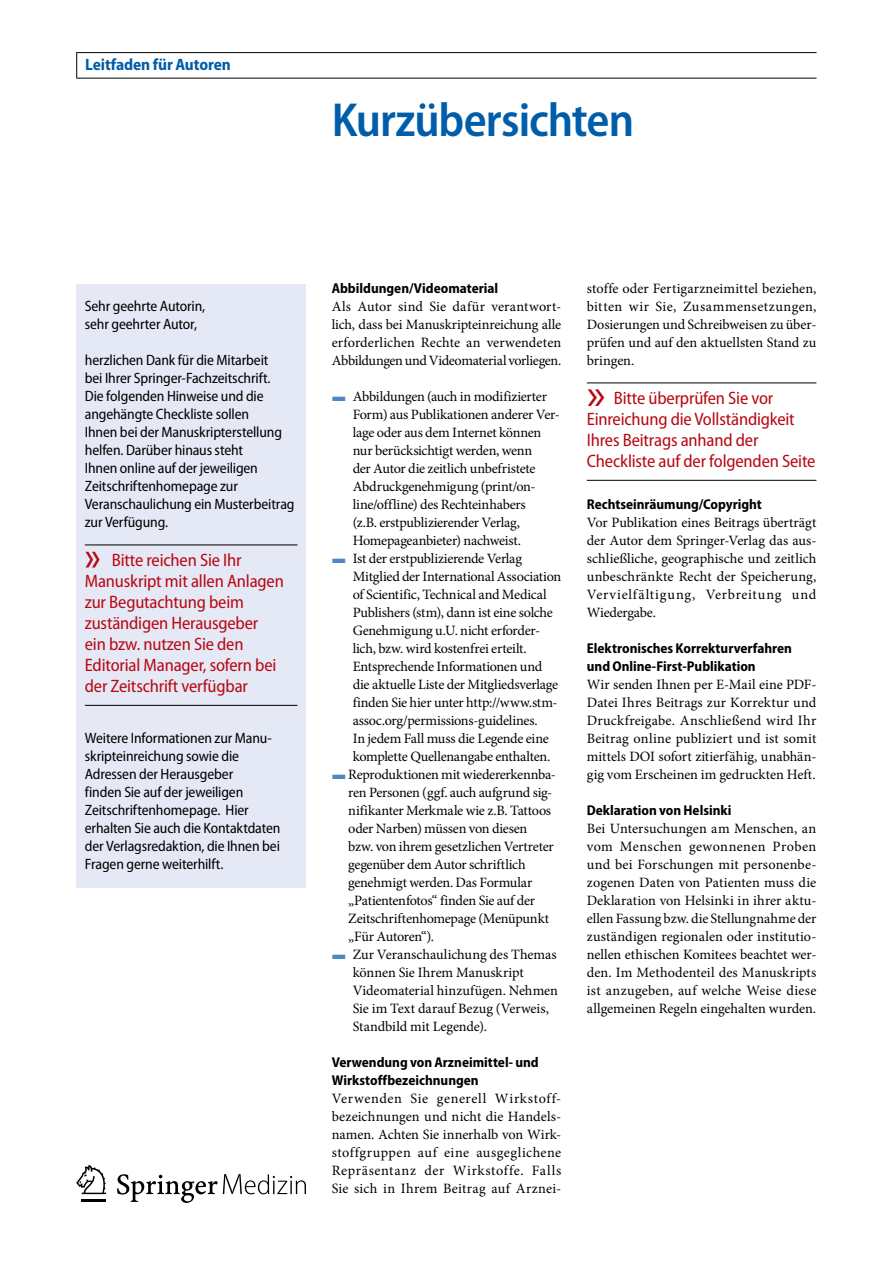
<style>
.page{position:relative;width:893px;height:1263px;background:#fff}
.page>*{position:absolute;margin:0;border:0;box-sizing:border-box;transform-origin:0 0}
._006_titel{font:600 semi-condensed 48px "Myriad Pro";letter-spacing:-.02em;color:#005da9}
._018_eyecatcher{font:45px "Myriad Pro";color:#b70813}
._018_eyecatcher-2{font:condensed 45px "Myriad Pro";color:#b70813}
._018_eyecatcher-3{font:semi-condensed 18px/21px "Myriad Pro";letter-spacing:-.01em;color:#b70813}
.t1{font:700 semi-condensed 16.5px "Myriad Pro";letter-spacing:-.005em;color:#005da9}
._009_trailer{font:semi-condensed 15px/18px "Myriad Pro";letter-spacing:-.01em;color:#000}
._010_fliesstext_ohne{font:14.25px/18px "Minion Pro";color:#000;text-align:justify}
._011_aufzaehlung_1_o{font:14.25px/18px "Minion Pro";letter-spacing:-.02em;color:#000}
._010_fliesstext_ohne-2{font:700 semi-condensed 14.25px/18px "Myriad Pro";color:#000}
._012_u1{font:700 semi-condensed 14.25px/18px "Myriad Pro";color:#000}
.s1{font-family:"S Buttons";color:#4f87c2}
</style>
<div class="page">
<hr style="left:587px;top:383px;width:229px;height:1px;background:#000">
<hr style="left:587px;top:480px;width:229px;height:1px;background:#000">
<div style="left:76px;top:284px;width:230px;height:603px;background:#e5e9f5"></div>
<hr style="left:85px;top:545px;width:212px;height:1px;background:#000">
<hr style="left:85px;top:705px;width:212px;height:1px;background:#000">
<hr style="left:77px;top:52px;width:739px;height:1px;background:#000">
<hr style="left:77px;top:78px;width:739px;height:1px;background:#000">
<svg style="left:76px;top:52px;width:1px;height:26px"></svg>
<hr style="left:82px;top:1199px;width:24px;height:3px;background:#000">
<svg style="left:76px;top:1165px;width:30px;height:29px"></svg>
<svg style="left:117px;top:1174px;width:189px;height:29px"></svg>
<p class="t1" style="left:85px;top:55px;width:147px">Leitfaden für Autoren</p>
<p class="_006_titel" style="left:332px;top:93px;width:304px">Kurzübersichten</p>
<p class="_009_trailer" style="left:85px;top:298px;width:122px">Sehr geehrte Autorin, sehr geehrter Autor,</p>
<p class="_009_trailer" style="left:85px;top:352px;width:187px">herzlichen Dank für die Mitarbeit bei Ihrer Springer-Fachzeitschrift.</p>
<p class="_009_trailer" style="left:85px;top:388px;width:211px">Die folgenden Hinweise und die angehängte Checkliste sollen<br>Ihnen bei der Manuskripterstellung helfen. Darüber hinaus steht<br>Ihnen online auf der -jeweiligen<br>Zeitschriftenhomepage zur<br>Veranschaulichung ein Musterbeitrag zur Verfügung.</p>
<p class="_018_eyecatcher-2" style="left:85px;top:529px;width:17px">»</p>
<p class="_018_eyecatcher-3" style="left:85px;top:550px;width:201px;text-indent:27px">Bitte reichen Sie Ihr<br>Manuskript mit allen Anlagen zur Begutachtung beim zuständigen Herausgeber<br>ein bzw. nutzen Sie den<br>Editorial Manager, sofern bei der Zeitschrift verfügbar</p>
<p class="_009_trailer" style="left:85px;top:730px;width:197px">Weitere Informationen zur Manu-- skripteinreichung sowie die<br>Adressen der Herausgeber<br>finden Sie auf der jeweiligen<br>Zeitschriftenhomepage. Hier erhalten Sie auch die Kontaktdaten der Verlagsredaktion, die Ihnen bei<br>Fragen gerne weiterhilft.</p>
<p class="_010_fliesstext_ohne-2" style="left:332px;top:280px;width:168px">Abbildungen/Videomaterial</p>
<p class="_010_fliesstext_ohne" style="left:332px;top:298px;width:231px">Als Autor sind Sie dafür verantwort&shy;lich, dass bei Manuskripteinreichung alle erforderlichen Rechte an verwendeten Abbildungen und Videomaterial vorliegen.</p>
<p class="_011_aufzaehlung_1_o" style="left:353px;top:388px;width:209px;text-indent:-21px"><span class="s1">E</span> Abbildungen (auch in modifizierter Form) aus Publikationen anderer Ver&shy;lage oder aus dem Internet können nur berücksichtigt werden, wenn<br>der Autor die zeitlich unbefristete Abdruckgenehmigung (print/on&shy;line/offline) des Rechteinhabers<br>(z.B. erstpublizierender Verlag, Homepageanbieter) nachweist.</p>
<p class="_011_aufzaehlung_1_o" style="left:353px;top:550px;width:210px;text-indent:-21px"><span class="s1">E</span> Ist der erstpublizierende Verlag Mitglied der International Association of Scientific, Technical and Medical Publishers (stm), dann ist eine solche Genehmigung u.U. nicht erforder&shy;lich, bzw. wird kostenfrei erteilt.<br>Entsprechende Informationen und die aktuelle Liste der Mitgliedsverlage finden Sie hier unter http://www.stm&shy;assoc.org/permissions-guidelines.<br>In jedem Fall muss die Legende eine komplette Quellenangabe enthalten.</p>
<p class="_011_aufzaehlung_1_o" style="left:348px;top:766px;width:209px;text-indent:-17px"><span class="s1">E</span> Reproduktionen mit wiedererkennba&shy;ren Personen (ggf. auch aufgrund sig&shy;nifikanter Merkmale wie z.B. Tattoos oder Narben) müssen von diesen<br>bzw. von ihrem gesetzlichen Vertreter gegenüber dem Autor schriftlich genehmigt werden. Das Formular „Patientenfotos“ finden Sie auf der Zeitschriftenhomepage (Menüpunkt „Für Autoren“).</p>
<p class="_011_aufzaehlung_1_o" style="left:353px;top:946px;width:207px;text-indent:-21px"><span class="s1">E</span> Zur Veranschaulichung des Themas können Sie Ihrem Manuskript<br>Videomaterial hinzufügen. Nehmen<br>Sie im Text darauf Bezug (Verweis,<br>Standbild mit Legende).</p>
<p class="_010_fliesstext_ohne-2" style="left:332px;top:1054px;width:209px">Verwendung von Arzneimittel- und<br>Wirkstoffbezeichnungen</p>
<p class="_010_fliesstext_ohne" style="left:332px;top:1090px;width:231px">Verwenden Sie generell Wirkstoff&shy;bezeichnungen und nicht die Handels&shy;namen. Achten Sie innerhalb von Wirk&shy;stoffgruppen auf eine ausgeglichene Repräsentanz der Wirkstoffe. Falls Sie sich in Ihrem Beitrag auf Arznei-</p>
<p class="_010_fliesstext_ohne" style="left:587px;top:280px;width:231px">stoffe oder Fertigarzneimittel beziehen, bitten wir Sie, Zusammensetzungen, Dosierungen und Schreibweisen zu über&shy;prüfen und auf den aktuellsten Stand zu bringen.</p>
<p class="_018_eyecatcher" style="left:587px;top:366px;width:20px">»</p>
<p class="_018_eyecatcher-3" style="left:587px;top:388px;width:230px;text-indent:27px">Bitte überprüfen Sie vor<br>Einreichung die Vollständigkeit<br>Ihres Beitrags anhand der<br>Checkliste auf der folgenden Seite</p>
<p class="_010_fliesstext_ohne-2" style="left:587px;top:496px;width:176px">Rechtseinräumung/Copyright</p>
<p class="_010_fliesstext_ohne" style="left:587px;top:514px;width:231px">Vor Publikation eines Beitrags überträgt der Autor dem Springer-Verlag das aus&shy;schließliche, geographische und zeitlich unbeschränkte Recht der Speicherung, Vervielfältigung, Verbreitung und Wiedergabe.</p>
<p class="_012_u1" style="left:587px;top:640px;width:207px">Elektronisches Korrekturverfahren und Online-First-Publikation</p>
<p class="_010_fliesstext_ohne" style="left:587px;top:676px;width:231px">Wir senden Ihnen per E-Mail eine PDF-Datei Ihres Beitrags zur Korrektur und Druckfreigabe. Anschließend wird Ihr Beitrag online publiziert und ist somit mittels DOI sofort zitierfähig, unabhän&shy;gig vom Erscheinen im gedruckten Heft.</p>
<p class="_012_u1" style="left:587px;top:802px;width:146px">Deklaration von Helsinki</p>
<p class="_010_fliesstext_ohne" style="left:587px;top:820px;width:231px">Bei Untersuchungen am Menschen, an vom Menschen gewonnenen Proben und bei Forschungen mit personenbe&shy;zogenen Daten von Patienten muss die Deklaration von Helsinki in ihrer aktu&shy;ellen Fassung bzw. die Stellungnahme der zuständigen regionalen oder institutio&shy;nellen ethischen Komitees beachtet wer&shy;den. Im Methodenteil des Manuskripts ist anzugeben, auf welche Weise diese allgemeinen Regeln eingehalten wurden.</p>
</div>
